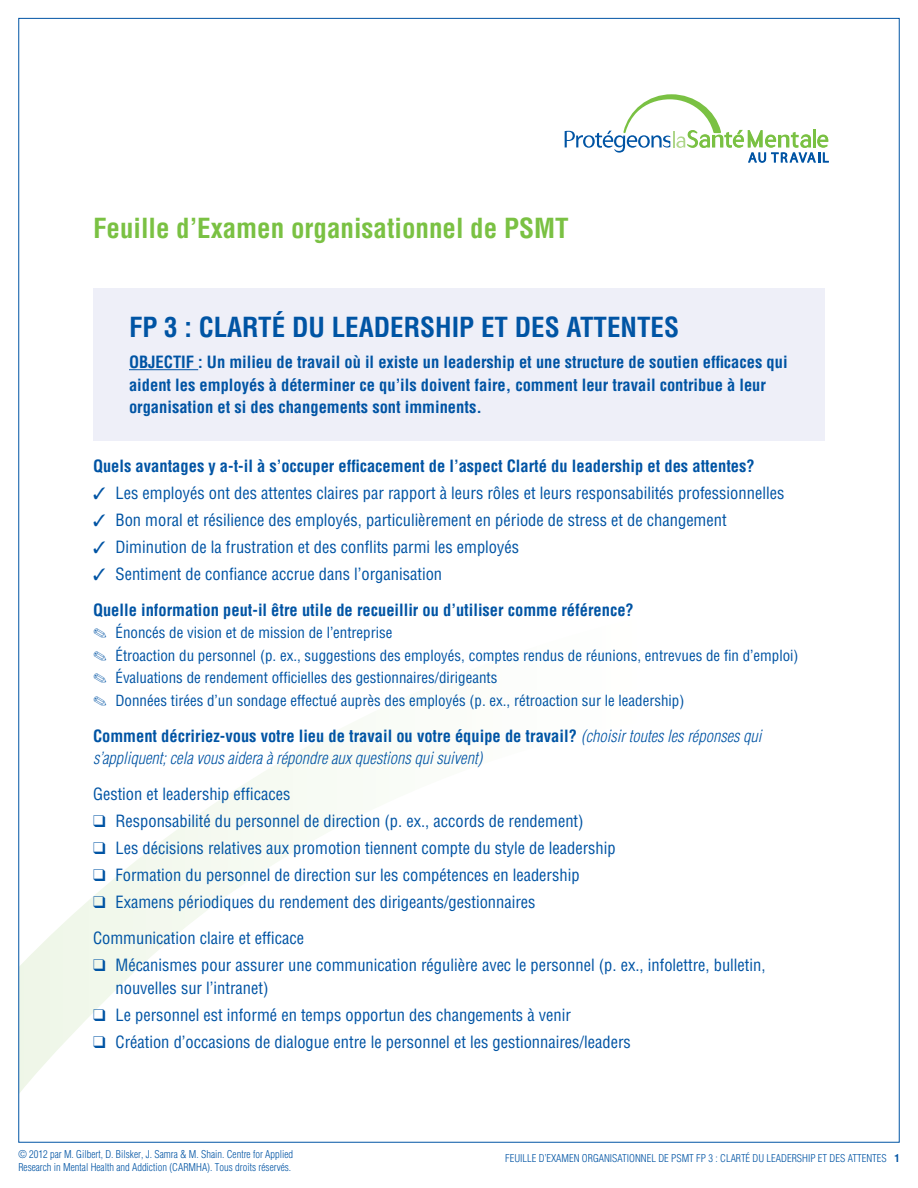
<style>
.page{position:relative;width:918px;height:1188px;background:#fff}
.page>*{position:absolute;margin:0;border:0;box-sizing:border-box;transform-origin:0 0}
.t1{font:700 condensed 27px "Helvetica";color:#7ac143}
.t2{font:700 condensed 27px "Helvetica";color:#0054a4}
.sub_sub{font:condensed 16.5px/22.5px "Helvetica";color:#0054a4}
.subtitle{font:700 condensed 16.5px/22.5px "Helvetica";color:#0054a4}
.sub_sub-2{font:italic 300 condensed 16.5px/22.5px "Helvetica";color:#0054a4}
.t3{font:condensed 15px "Helvetica";color:#0054a4}
.t4{font:300 condensed 10.5px "Helvetica";color:#0054a4}
.t5{font:700 condensed 10.5px "Helvetica";color:#0054a4}
.s1{font-weight:700;font-style:normal}
</style>
<div class="page">
<svg style="left:20px;top:731px;width:317px;height:361px"></svg>
<svg style="left:565px;top:94px;width:264px;height:69px"></svg>
<div style="left:93px;top:288px;width:732px;height:152px;background:#eeeff8"></div>
<hr style="left:129px;top:369px;width:69px;height:1px;background:#0054a4">
<p class="t1" style="left:93px;top:211px;width:477px">Feuille d’Examen organisationnel de PSMT</p>
<p class="t2" style="left:129px;top:310px;width:523px">FP 3 : Clarté du leadership et des attentes</p>
<p class="subtitle" style="left:129px;top:351px;width:660px">OBJECTIF : Un milieu de travail où il existe un leadership et une structure de soutien efficaces qui aident les employés à déterminer ce qu’ils doivent faire, comment leur travail contribue à leur organisation et si des changements sont imminents.</p>
<p class="subtitle" style="left:93px;top:454px;width:663px">Quels avantages y a-t-il à s’occuper efficacement de l’aspect Clarté du leadership et des attentes?</p>
<p class="sub_sub" style="left:93px;top:481px;width:693px">✓ Les employés ont des attentes claires par rapport à leurs rôles et leurs responsabilités professionnelles</p>
<p class="sub_sub" style="left:93px;top:508px;width:635px">✓ Bon moral et résilience des employés, particulièrement en période de stress et de changement</p>
<p class="sub_sub" style="left:93px;top:535px;width:428px">✓ Diminution de la frustration et des conflits parmi les employés</p>
<p class="sub_sub" style="left:93px;top:562px;width:351px">✓ Sentiment de confiance accrue dans l’organisation</p>
<p class="subtitle" style="left:93px;top:598px;width:542px">Quelle information peut-il être utile de recueillir ou d’utiliser comme référence?</p>
<p class="t3" style="left:93px;top:623px;width:301px">✎ Énoncés de vision et de mission de l’entreprise</p>
<p class="t3" style="left:93px;top:646px;width:707px">✎ Étroaction du personnel (p. ex., suggestions des employés, comptes rendus de réunions, entrevues de fin d’emploi)</p>
<p class="t3" style="left:93px;top:668px;width:406px">✎ Évaluations de rendement officielles des gestionnaires/dirigeants</p>
<p class="t3" style="left:93px;top:691px;width:593px">✎ Données tirées d’un sondage effectué auprès des employés (p. ex., rétroaction sur le leadership)</p>
<p class="sub_sub-2" style="left:93px;top:724px;width:670px"><span class="s1">Comment décririez-vous votre lieu de travail ou votre équipe de travail?</span> (choisir toutes les réponses qui s’appliquent; cela vous aidera à répondre aux questions qui suivent)</p>
<p class="sub_sub" style="left:93px;top:783px;width:199px">Gestion et leadership efficaces</p>
<p class="sub_sub" style="left:93px;top:810px;width:492px">❑ Responsabilité du personnel de direction (p. ex., accords de rendement)</p>
<p class="sub_sub" style="left:93px;top:837px;width:524px">❑ Les décisions relatives aux promotion tiennent compte du style de leadership</p>
<p class="sub_sub" style="left:93px;top:864px;width:488px">❑ Formation du personnel de direction sur les compétences en leadership</p>
<p class="sub_sub" style="left:93px;top:891px;width:444px">❑ Examens périodiques du rendement des dirigeants/gestionnaires</p>
<p class="sub_sub" style="left:93px;top:927px;width:213px">Communication claire et efficace</p>
<p class="sub_sub" style="left:116px;top:954px;width:652px;text-indent:-23px">❑ Mécanismes pour assurer une communication régulière avec le personnel (p. ex., infolettre, bulletin, nouvelles sur l’intranet)</p>
<p class="sub_sub" style="left:93px;top:1003px;width:479px">❑ Le personnel est informé en temps opportun des changements à venir</p>
<p class="sub_sub" style="left:93px;top:1030px;width:539px">❑ Création d’occasions de dialogue entre le personnel et les gestionnaires/leaders</p>
<p class="t4" style="left:18px;top:1148px;width:276px">© 2012 par M. Gilbert, D. Bilsker, J. Samra &amp; M. Shain. Centre for Applied</p>
<p class="t4" style="left:505px;top:1152px;width:227px">FEUILLE D’EXAMEN ORGANISATIONNEL DE PSMT FP 3 : Clart</p>
<p class="t4" style="left:746px;top:1152px;width:27px">é du leaders</p>
<p class="t4" style="left:802px;top:1152px;width:34px">hipetdes</p>
<p class="t4" style="left:848px;top:1152px;width:6px">attentes</p>
<p class="t5" style="left:894px;top:1152px;width:7px">1</p>
<p class="t4" style="left:18px;top:1161px;width:274px">Research in Mental Health and Addiction (CARMHA). Tous droits réservés.</p>
</div>
